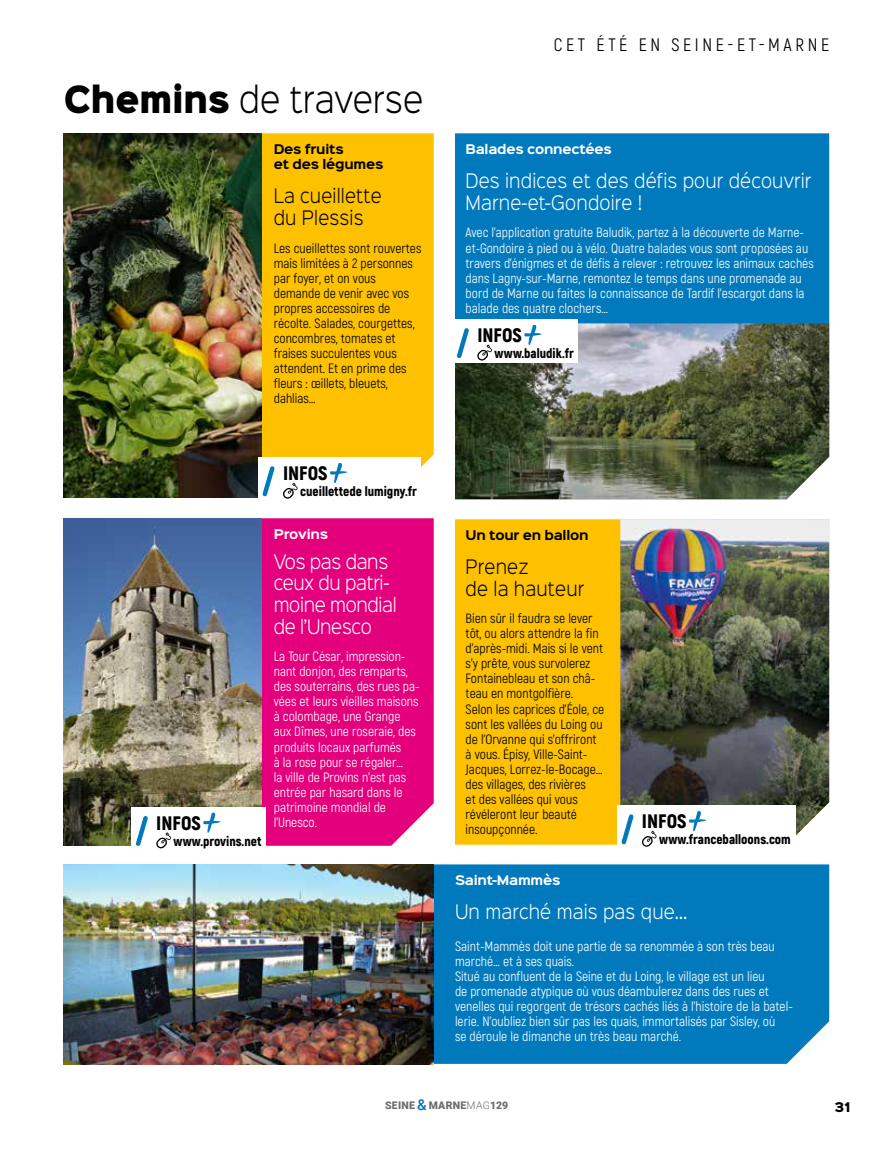
<style>
.page{position:relative;width:893px;height:1149px;background:#fff}
.page>*{position:absolute;margin:0;border:0;box-sizing:border-box;transform-origin:0 0}
.CANTON_TITRE{font:300 33.9px "Sinkin Sans 300";color:#000;scale:.88 1}
.t1{font:900 19.5px "Akrobat";color:#000}
.Paragraph_Style_2{font:300 18px/21.6px "Sinkin Sans 300";letter-spacing:.01em;color:#fff;scale:.9 1}
.Paragraph_Style_2-2{font:300 18px/21.6px "Sinkin Sans 300";letter-spacing:-.02em;color:#fff;scale:.9 1}
.Paragraph_Style_2-3{font:300 18px/21.6px "Sinkin Sans 300";letter-spacing:.01em;color:#000;scale:.9 1}
.t2{font:18px "Akrobat";letter-spacing:.2em;color:#000}
.Texte_AGENDA{font:13.5px/15px "Akrobat";color:#fff}
.Texte_AGENDA-2{font:13.5px/15px "Akrobat";color:#000}
.t3{font:900 13.5px "Akrobat";color:#000}
.ENCADRE_DATE{font:700 12px "Sinkin Sans 700";letter-spacing:-.02em;color:#fff}
.ENCADRE_DATE-2{font:700 12px/15px "Sinkin Sans 700";letter-spacing:-.02em;color:#000}
.t4{font:900 12px "Sinkin Sans 800";color:#000}
.t5{font:900 10.5px "Roboto";letter-spacing:.025em;color:#6f6c6b}
.s1{font-family:"Sinkin Sans 900 X Black";font-weight:400}
.s2{font-weight:500;font-size:15px;color:#007abd}
.s3{font-weight:300}
</style>
<div class="page">
<div style="left:261px;top:133px;width:173px;height:334px;background:#fdc100"></div>
<div style="left:455px;top:133px;width:374px;height:190px;background:#007abd"></div>
<div style="left:434px;top:864px;width:395px;height:199px;background:#007abd"></div>
<div style="left:455px;top:519px;width:165px;height:325px;background:#fdc100"></div>
<div style="left:261px;top:518px;width:173px;height:327px;background:#e4007d"></div>
<img style="left:620px;top:519px;width:209px;height:317px">
<img style="left:64px;top:518px;width:197px;height:327px">
<img style="left:64px;top:864px;width:370px;height:200px">
<img style="left:64px;top:133px;width:197px;height:364px">
<img style="left:455px;top:323px;width:374px;height:176px">
<div style="left:453px;top:319px;width:125px;height:43px;background:#fff"></div>
<svg style="left:524px;top:325px;width:18px;height:20px"></svg>
<svg style="left:457px;top:328px;width:35px;height:33px"></svg>
<div style="left:258px;top:457px;width:163px;height:43px;background:#fff"></div>
<svg style="left:330px;top:463px;width:18px;height:20px"></svg>
<svg style="left:262px;top:466px;width:36px;height:33px"></svg>
<div style="left:617px;top:805px;width:179px;height:43px;background:#fff"></div>
<svg style="left:689px;top:811px;width:17px;height:19px"></svg>
<svg style="left:621px;top:814px;width:35px;height:33px"></svg>
<div style="left:132px;top:806px;width:134px;height:43px;background:#fff"></div>
<svg style="left:203px;top:812px;width:18px;height:20px"></svg>
<svg style="left:136px;top:816px;width:35px;height:33px"></svg>
<p class="CANTON_TITRE" style="left:64px;top:71px;width:410px"><span class="s1">Chemins</span> de traverse</p>
<p class="ENCADRE_DATE-2" style="left:274px;top:142px;width:111px">Des fruits<br>et des légumes</p>
<p class="Paragraph_Style_2-3" style="left:274px;top:184px;width:122px">La cueillette du Plessis</p>
<p class="Texte_AGENDA-2" style="left:274px;top:240px;width:149px">Les cueillettes sont rouvertes mais limitées à 2 personnes par foyer, et on vous demande de venir avec vos propres accessoires de récolte. Salades, courgettes, concombres, tomates et fraises succulentes vous attendent. Et en prime des fleurs : œillets, bleuets, dahlias…</p>
<p class="t1" style="left:156px;top:809px;width:46px">INFOS</p>
<p class="t3" style="left:174px;top:832px;width:89px">www.provins.net</p>
<p class="t1" style="left:283px;top:460px;width:46px">INFOS</p>
<p class="t3" style="left:300px;top:482px;width:118px">cueillettede lumigny.fr</p>
<p class="ENCADRE_DATE" style="left:274px;top:527px;width:56px">Provins</p>
<p class="Paragraph_Style_2-2" style="left:274px;top:549px;width:138px">Vos pas dans ceux du patri&shy;moine mondial de l’Unesco</p>
<p class="Texte_AGENDA" style="left:274px;top:649px;width:147px">La Tour César, impression&shy;nant donjon, des remparts, des souterrains, des rues pa&shy;vées et leurs vieilles maisons à colombage, une Grange aux Dîmes, une roseraie, des produits locaux parfumés<br>à la rose pour se régaler…<br>la ville de Provins n’est pas entrée par hasard dans le patrimoine mondial de l’Unesco.</p>
<h3 class="t2" style="left:554px;top:34px;width:277px">CET ÉTÉ EN SEINE-ET-MARNE</h3>
<p class="ENCADRE_DATE" style="left:466px;top:142px;width:148px">Balades connectées</p>
<p class="Paragraph_Style_2" style="left:466px;top:169px;width:386px">Des indices et des défis pour découvrir<br>Marne-et-Gondoire !</p>
<p class="Texte_AGENDA" style="left:466px;top:225px;width:350px">Avec l’application gratuite Baludik, partez à la découverte de Marne&shy;et-Gondoire à pied ou à vélo. Quatre balades vous sont proposées au travers d’énigmes et de défis à relever : retrouvez les animaux cachés dans Lagny-sur-Marne, remontez le temps dans une promenade au bord de Marne ou faites la connaissance de Tardif l’escargot dans la balade des quatre clochers…</p>
<p class="t1" style="left:477px;top:322px;width:46px">INFOS</p>
<p class="t3" style="left:495px;top:344px;width:81px">www.baludik.fr</p>
<p class="ENCADRE_DATE-2" style="left:466px;top:528px;width:124px">Un tour en ballon</p>
<p class="Paragraph_Style_2-3" style="left:466px;top:554px;width:133px">Prenez<br>de la hauteur</p>
<p class="Texte_AGENDA-2" style="left:466px;top:611px;width:139px">Bien sûr il faudra se lever tôt, ou alors attendre la fin d’après-midi. Mais si le vent s’y prête, vous survolerez<br>Fontainebleau et son châ&shy;teau en montgolfière.</p>
<p class="Texte_AGENDA-2" style="left:466px;top:701px;width:140px">Selon les caprices d’Éole, ce sont les vallées du Loing ou de l’Orvanne qui s’offriront à vous. Épisy, Ville-Saint-<br>Jacques, Lorrez-le-Bocage… des villages, des rivières<br>et des vallées qui vous révéleront leur beauté insoupçonnée.</p>
<p class="t1" style="left:642px;top:808px;width:46px">INFOS</p>
<p class="t3" style="left:659px;top:830px;width:133px">www.franceballoons.com</p>
<p class="ENCADRE_DATE" style="left:455px;top:873px;width:107px">Saint-Mammès</p>
<p class="Paragraph_Style_2" style="left:455px;top:899px;width:260px">Un marché mais pas que…</p>
<p class="Texte_AGENDA" style="left:455px;top:938px;width:339px">Saint-Mammès doit une partie de sa renommée à son très beau marché… et à ses quais.<br>Situé au confluent de la Seine et du Loing, le village est un lieu<br>de promenade atypique où vous déambulerez dans des rues et venelles qui regorgent de trésors cachés liés à l’histoire de la batel&shy;lerie. N’oubliez bien sûr pas les quais, immortalisés par Sisley, où<br>se déroule le dimanche un très beau marché.</p>
<p class="t5" style="left:385px;top:1097px;width:125px">SEINE <span class="s2">&amp;</span> MARNE<span class="s3">MAG</span>129</p>
<p class="t4" style="left:835px;top:1100px;width:17px">31</p>
</div>
